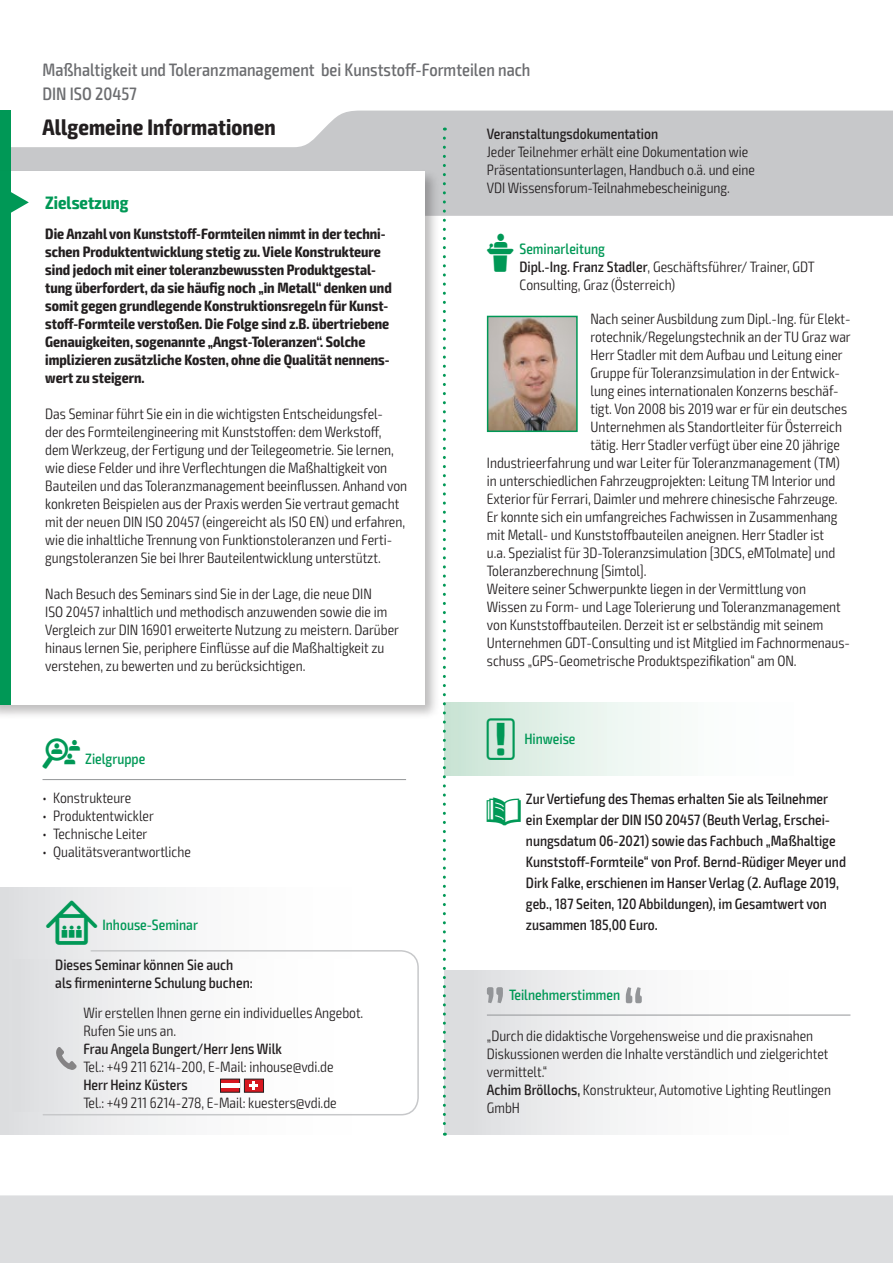
<style>
.page{position:relative;width:893px;height:1263px;background:#fff}
.page>*{position:absolute;margin:0;border:0;box-sizing:border-box;transform-origin:0 0}
.t1{font:700 condensed 22.5px "Exo 2";letter-spacing:.005em;color:#231f20}
.t2{font:500 condensed 18px/24px "Exo 2";color:#6c6d70}
.t3{font:700 condensed 18px "Exo 2";color:#009856}
.t4{font:300 condensed 15px/18px "Exo 2";color:#231f20}
.t5{font:500 condensed 15px/21px "Exo 2";color:#231f20}
.t6{font:700 condensed 15px/18px "Exo 2";color:#231f20}
.t7{font:500 condensed 15px "Exo 2";color:#009856}
.t8{font:15px "VDI Iconset S4 A Regular";color:#009856}
.s1{font-family:"VDI Iconset S4 A Regular";font-weight:400;font-stretch:normal;color:#009856}
.s2{font-weight:500;color:#009856}
.s3{font-weight:500}
.s4{font-family:"VDI Iconset S4 A Regular";font-weight:400;font-stretch:normal}
.s5{font-family:"VDI Iconset S4 A Regular";font-weight:400;font-stretch:normal;font-size:15.45px}
.s6{font-family:"VDI Iconset S4 A Regular";font-weight:400;font-stretch:normal;font-size:19.5px}
</style>
<div class="page">
<div style="left:0;top:1195px;width:893px;height:68px;background:#dcdddf"></div>
<svg style="left:11px;top:111px;width:881px;height:105px;fill:#c7c8ca"></svg>
<hr style="left:892px;top:111px;width:1px;height:105px;background:#009856">
<div style="left:0;top:111px;width:11px;height:63px;background:#009856"></div>
<div style="left:0;top:168px;width:440px;height:552px;background:#231f20;opacity:.3"></div>
<div style="left:0;top:171px;width:424px;height:534px;background:#fff"></div>
<div style="left:0;top:171px;width:11px;height:534px;background:#009856"></div>
<svg style="left:11px;top:192px;width:18px;height:21px"></svg>
<hr style="left:43px;top:779px;width:363px;height:1px;background:#939598">
<div style="left:444px;top:1015px;width:406px;height:119px;background:linear-gradient(to right,#dfe0e2,#fff)"></div>
<div style="left:444px;top:971px;width:406px;height:48px;background:linear-gradient(to right,#dfe0e2,#fff)"></div>
<hr style="left:487px;top:1015px;width:363px;height:1px;background:#939598">
<svg style="left:487px;top:987px;width:16px;height:16px"></svg>
<svg style="left:626px;top:987px;width:16px;height:16px"></svg>
<img style="left:490px;top:319px;width:85px;height:110px">
<div style="left:487px;top:316px;width:91px;height:116px;border:2px solid #009856"></div>
<div style="left:444px;top:702px;width:406px;height:74px;background:linear-gradient(to right,#d2e8db,#fff)"></div>
<div style="left:0;top:887px;width:419px;height:247px;background:linear-gradient(to right,#e2e3e5,#fff)"></div>
<svg style="left:42px;top:949px;width:377px;height:167px"></svg>
<div style="left:13px;top:959px;width:382px;height:152px;background:linear-gradient(to right,#e3e3e5,#fff)"></div>
<svg style="left:220px;top:1079px;width:44px;height:13px"></svg>
<div style="left:221px;top:1083px;width:18px;height:5px;background:#fff"></div>
<svg style="left:56px;top:1047px;width:21px;height:23px"></svg>
<svg style="left:443px;top:138px;width:3px;height:998px"></svg>
<p class="t2" style="left:43px;top:58px;width:489px">Maßhaltigkeit und Toleranzmanagement bei Kunststoff-Formteilen nach<br>DIN ISO 20457</p>
<h1 class="t1" style="left:43px;top:113px;width:235px">Allgemeine Informationen</h1>
<p class="t5" style="left:487px;top:124px;width:173px">Veranstaltungsdokumentation</p>
<p class="t4" style="left:487px;top:143px;width:270px">Jeder Teilnehmer erhält eine Dokumentation wie<br>Präsentationsunterlagen, Handbuch o.ä. und eine<br>VDI Wissensforum-Teilnahmebescheinigung.</p>
<p class="t6" style="left:45px;top:225px;width:348px">Die Anzahl von Kunststoff-Formteilen nimmt in der techni&shy;schen Produktentwicklung stetig zu. Viele Konstrukteure sind jedoch mit einer toleranzbewussten Produktgestal&shy;tung überfordert, da sie häufig noch „in Metall“ denken und somit gegen grundlegende Konstruktionsregeln für Kunst&shy;stoff-Formteile verstoßen. Die Folge sind z.B. übertriebene Genauigkeiten, sogenannte „Angst-Toleranzen“. Solche implizieren zusätzliche Kosten, ohne die Qualität nennens&shy;wert zu steigern.</p>
<p class="t4" style="left:45px;top:405px;width:363px">Das Seminar führt Sie ein in die wichtigsten Entscheidungsfel-<br>der des Formteilengineering mit Kunststoffen: dem Werkstoff, dem Werkzeug, der Fertigung und der Teilegeometrie. Sie lernen, wie diese Felder und ihre Verflechtungen die Maßhaltigkeit von Bauteilen und das Toleranzmanagement beeinflussen. Anhand von konkreten Beispielen aus der Praxis werden Sie vertraut gemacht mit der neuen DIN ISO 20457 (eingereicht als ISO EN) und erfahren, wie die inhaltliche Trennung von Funktionstoleranzen und Ferti&shy;gungstoleranzen Sie bei Ihrer Bauteilentwicklung unterstützt.</p>
<p class="t4" style="left:45px;top:585px;width:355px">Nach Besuch des Seminars sind Sie in der Lage, die neue DIN<br>ISO 20457 inhaltlich und methodisch anzuwenden sowie die im Vergleich zur DIN 16901 erweiterte Nutzung zu meistern. Darüber hinaus lernen Sie, periphere Einflüsse auf die Maßhaltigkeit zu verstehen, zu bewerten und zu berücksichtigen.</p>
<p class="t3" style="left:45px;top:192px;width:85px">Zielsetzung</p>
<p class="t4" style="left:519px;top:240px;width:297px;text-indent:-33px"><span class="s1">L</span> <span class="s2">Seminarleitung<br></span><span class="s3">Dipl.-Ing. Franz Stadler</span>, Geschäftsführer/ Trainer, GDT<br>Consulting, Graz (Österreich)</p>
<p class="t4" style="left:590px;top:310px;width:261px">Nach seiner Ausbildung zum Dipl.-Ing. für Elekt-</p>
<p class="t4" style="left:590px;top:328px;width:262px">rotechnik/Regelungstechnik an der TU Graz war</p>
<p class="t4" style="left:590px;top:346px;width:254px">Herr Stadler mit dem Aufbau und Leitung einer</p>
<p class="t4" style="left:590px;top:364px;width:251px">Gruppe für Toleranzsimulation in der Entwick-</p>
<p class="t4" style="left:590px;top:382px;width:250px">lung eines internationalen Konzerns beschäf-</p>
<p class="t4" style="left:590px;top:400px;width:258px">tigt. Von 2008 bis 2019 war er für ein deutsches</p>
<p class="t4" style="left:590px;top:418px;width:253px">Unternehmen als Standortleiter für Österreich</p>
<p class="t4" style="left:590px;top:436px;width:251px">tätig. Herr Stadler verfügt über eine 20 jährige</p>
<p class="t4" style="left:487px;top:454px;width:354px">Industrieerfahrung und war Leiter für Toleranzmanagement (TM)</p>
<p class="t4" style="left:487px;top:472px;width:350px">in unterschiedlichen Fahrzeugprojekten: Leitung TM Interior und</p>
<p class="t4" style="left:487px;top:490px;width:352px">Exterior für Ferrari, Daimler und mehrere chinesische Fahrzeuge.</p>
<p class="t4" style="left:487px;top:508px;width:352px">Er konnte sich ein umfangreiches Fachwissen in Zusammenhang</p>
<p class="t4" style="left:487px;top:526px;width:339px">mit Metall- und Kunststoffbauteilen aneignen. Herr Stadler ist</p>
<p class="t4" style="left:487px;top:544px;width:350px">u.a. Spezialist für 3D-Toleranzsimulation [3DCS, eMTolmate] und</p>
<p class="t4" style="left:487px;top:562px;width:161px">Toleranzberechnung [Simtol].</p>
<p class="t4" style="left:487px;top:580px;width:321px">Weitere seiner Schwerpunkte liegen in der Vermittlung von</p>
<p class="t4" style="left:487px;top:598px;width:355px">Wissen zu Form- und Lage Tolerierung und Toleranzmanagement</p>
<p class="t4" style="left:487px;top:616px;width:338px">von Kunststoffbauteilen. Derzeit ist er selbständig mit seinem</p>
<p class="t4" style="left:487px;top:634px;width:365px">Unternehmen GDT-Consulting und ist Mitglied im Fachnormenaus-</p>
<p class="t4" style="left:487px;top:652px;width:311px">schuss „GPS-Geometrische Produktspezifikation“ am ON.</p>
<p class="t7" style="left:43px;top:750px;width:104px"><span class="s4">Z</span> Zielgruppe</p>
<p class="t4" style="left:43px;top:789px;width:90px">• Konstrukteure</p>
<p class="t4" style="left:43px;top:807px;width:113px">• Produktentwickler</p>
<p class="t4" style="left:43px;top:825px;width:106px">• Technische Leiter</p>
<p class="t4" style="left:43px;top:843px;width:150px">• Qualitätsverantwortliche</p>
<p class="t7" style="left:46px;top:916px;width:153px"><span class="s5">I</span> Inhouse-Seminar</p>
<p class="t5" style="left:55px;top:955px;width:199px;line-height:18px">Dieses Seminar können Sie auch als firmeninterne Schulung buchen:</p>
<p class="t4" style="left:83px;top:1004px;width:282px">Wir erstellen Ihnen gerne ein individuelles Angebot.<br>Rufen Sie uns an.</p>
<p class="t5" style="left:83px;top:1039px;width:200px">Frau Angela Bungert/Herr Jens Wilk</p>
<p class="t4" style="left:83px;top:1058px;width:252px">Tel.: +49 211 6214-200, E-Mail: inhouse@vdi.de</p>
<p class="t5" style="left:83px;top:1075px;width:106px">Herr Heinz Küsters</p>
<p class="t4" style="left:83px;top:1094px;width:255px">Tel.: +49 211 6214-278, E-Mail: kuesters@vdi.de</p>
<p class="t7" style="left:487px;top:730px;width:90px"><span class="s6">!</span> Hinweise</p>
<p class="t8" style="left:487px;top:801px;width:36px">F</p>
<p class="t5" style="left:526px;top:788px;width:322px">Zur Vertiefung des Themas erhalten Sie als Teilnehmer ein Exemplar der DIN ISO 20457 (Beuth Verlag, Erschei&shy;nungsdatum 06-2021) sowie das Fachbuch „Maßhaltige Kunststoff-Formteile“ von Prof. Bernd-Rüdiger Meyer und Dirk Falke, erschienen im Hanser Verlag (2. Auflage 2019, geb., 187 Seiten, 120 Abbildungen), im Gesamtwert von zusammen 185,00 Euro.</p>
<p class="t7" style="left:509px;top:985px;width:113px">Teilnehmerstimmen</p>
<p class="t4" style="left:487px;top:1027px;width:346px">„Durch die didaktische Vorgehensweise und die praxisnahen Diskussionen werden die Inhalte verständlich und zielgerichtet vermittelt.“<br><span class="s3">Achim Bröllochs,</span> Konstrukteur, Automotive Lighting Reutlingen GmbH</p>
</div>
